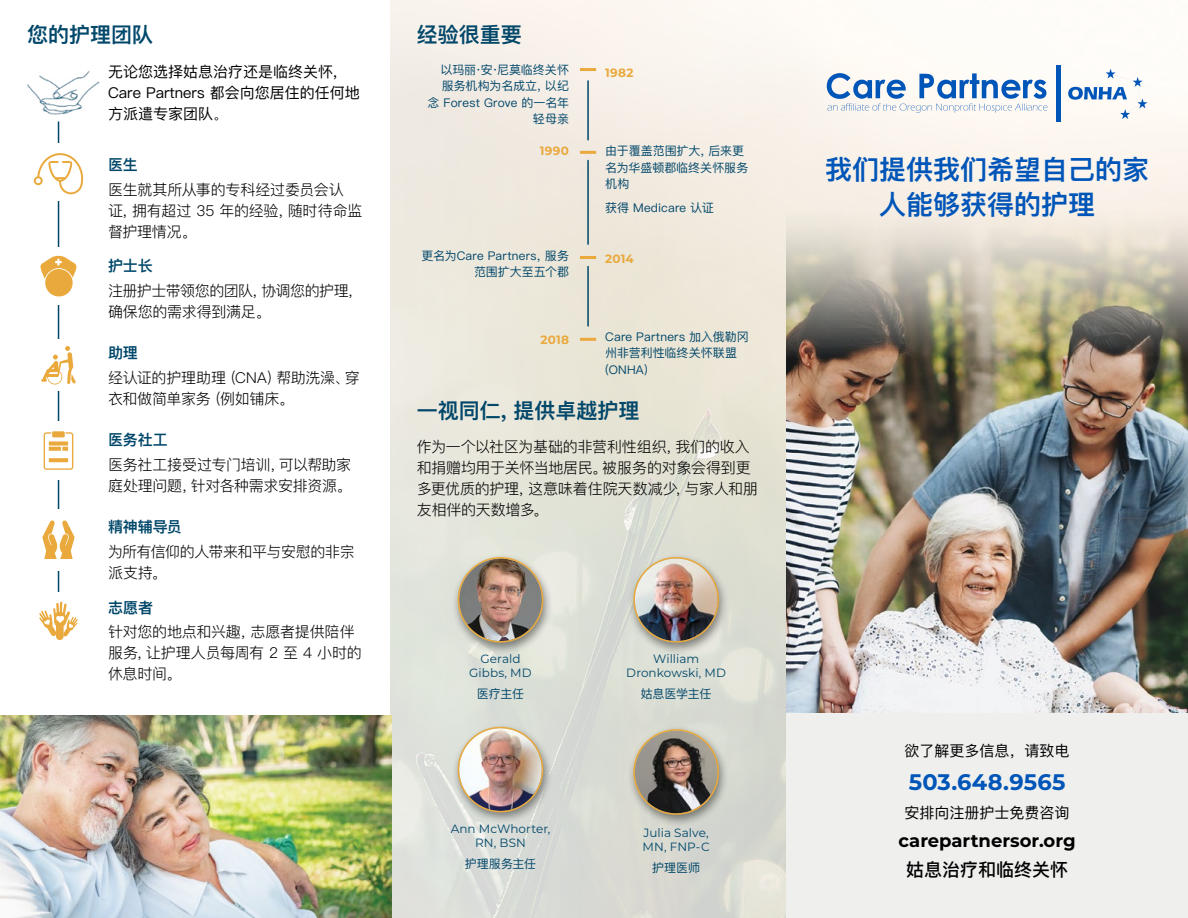
<style>
.page{position:relative;width:1188px;height:918px;background:#fff}
.page>*{position:absolute;margin:0;border:0;box-sizing:border-box;transform-origin:0 0}
.t1{font:600 27px/34.5px "Ping Fang SC";color:#0055b8;text-align:center}
.t2{font:700 22.5px "Montserrat";letter-spacing:.005em;color:#0055b8}
.t3{font:600 21px "Ping Fang SC";color:#01476a}
.t4{font:700 18px "Montserrat";color:#000}
.t5{font:500 18px "Ping Fang SC";color:#000}
.t6{font:300 15px/21px "Ping Fang SC";letter-spacing:-.02em;color:#000}
.t7{font:15px/21px "Ping Fang SC";color:#000}
.t8{font:600 15px "Ping Fang SC";letter-spacing:-.005em;color:#01476a}
.t9{font:12px/16.5px "Ping Fang SC";letter-spacing:.005em;color:#01476a;text-align:right}
.t10{font:12px/14.4px "Montserrat";color:#01476a;text-align:center}
.t11{font:700 12px "Montserrat";letter-spacing:.025em;color:#e9a93d}
.s1{font-weight:300;font-size:13.5px}
</style>
<div class="page">
<img style="left:391px;top:0;width:797px;height:918px">
<div style="left:786px;top:713px;width:402px;height:205px;background:#eff0ee"></div>
<img style="left:786px;top:199px;width:402px;height:514px">
<img style="left:0;top:716px;width:391px;height:202px">
<hr style="left:58px;top:122px;width:1px;height:527px;background:#01476a">
<div style="left:1056px;top:65px;width:5px;height:57px;background:#0055b8"></div>
<svg style="left:1068px;top:69px;width:79px;height:50px"></svg>
<svg style="left:827px;top:73px;width:220px;height:40px"></svg>
<img style="left:27px;top:71px;width:73px;height:44px">
<div style="left:452px;top:553px;width:102px;height:102px;background:#000;opacity:.44"></div>
<img style="left:459px;top:559px;width:83px;height:82px;border-radius:41px">
<div style="left:458px;top:557px;width:85px;height:86px;border:2px solid #e9a93d;border-radius:50%"></div>
<div style="left:628px;top:553px;width:102px;height:102px;background:#000;opacity:.44"></div>
<img style="left:635px;top:559px;width:82px;height:82px;border-radius:41px">
<div style="left:633px;top:557px;width:86px;height:86px;border:2px solid #e9a93d;border-radius:50%"></div>
<div style="left:628px;top:726px;width:102px;height:102px;background:#000;opacity:.44"></div>
<img style="left:635px;top:731px;width:82px;height:82px">
<div style="left:633px;top:729px;width:86px;height:86px;border:2px solid #e9a93d;border-radius:50%"></div>
<div style="left:452px;top:723px;width:102px;height:102px;background:#000;opacity:.44"></div>
<img style="left:459px;top:728px;width:83px;height:83px;border-radius:41px">
<div style="left:458px;top:727px;width:85px;height:85px;border:2px solid #e9a93d;border-radius:50%"></div>
<hr style="left:587px;top:81px;width:2px;height:59px;background:#01476a">
<hr style="left:587px;top:160px;width:2px;height:84px;background:#01476a">
<hr style="left:587px;top:267px;width:2px;height:59px;background:#01476a">
<hr style="left:580px;top:151px;width:16px;height:3px;background:#e9a93d">
<hr style="left:580px;top:256px;width:16px;height:3px;background:#e9a93d">
<hr style="left:580px;top:338px;width:16px;height:3px;background:#e9a93d">
<hr style="left:580px;top:68px;width:16px;height:3px;background:#e9a93d">
<div style="left:27px;top:144px;width:63px;height:57px;background:#fff"></div>
<svg style="left:34px;top:153px;width:49px;height:41px"></svg>
<div style="left:27px;top:247px;width:63px;height:58px;background:#fff"></div>
<svg style="left:40px;top:256px;width:37px;height:40px"></svg>
<div style="left:27px;top:340px;width:63px;height:51px;background:#fff"></div>
<svg style="left:41px;top:346px;width:35px;height:39px"></svg>
<div style="left:27px;top:421px;width:63px;height:59px;background:#fff"></div>
<svg style="left:44px;top:431px;width:29px;height:39px"></svg>
<div style="left:27px;top:509px;width:63px;height:62px;background:#fff"></div>
<svg style="left:42px;top:520px;width:33px;height:39px"></svg>
<div style="left:27px;top:592px;width:63px;height:57px;background:#fff"></div>
<svg style="left:39px;top:602px;width:39px;height:38px"></svg>
<h3 class="t3" style="left:27px;top:22px;width:127px">您的护理团队</h3>
<p class="t7" style="left:108px;top:61px;width:253px">无论您选择姑息治疗还是临终关怀,<br>Care Partners 都会向您居住的任何地方派遣专家团队<span class="s1">。</span></p>
<p class="t8" style="left:108px;top:155px;width:31px">医生</p>
<p class="t6" style="left:108px;top:179px;width:256px">医生就其所从事的专科经过委员会认证，拥有超过 35 年的经验，随时待命监督护理情况。</p>
<p class="t8" style="left:108px;top:257px;width:46px">护士长</p>
<p class="t6" style="left:108px;top:280px;width:256px">注册护士带领您的团队，协调您的护理，确保您的需求得到满足。</p>
<p class="t8" style="left:108px;top:344px;width:31px">助理</p>
<p class="t6" style="left:108px;top:367px;width:253px">经认证的护理助理 (CNA) 帮助洗澡、穿衣和做简单家务（例如铺床。</p>
<p class="t8" style="left:108px;top:431px;width:61px">医务社工</p>
<p class="t6" style="left:108px;top:454px;width:245px">医务社工接受过专门培训，可以帮助家庭处理问题，针对各种需求安排资源。</p>
<p class="t8" style="left:108px;top:518px;width:75px">精神辅导员</p>
<p class="t6" style="left:108px;top:541px;width:248px">为所有信仰的人带来和平与安慰的非宗派支持。</p>
<p class="t8" style="left:108px;top:598px;width:47px">志愿者</p>
<p class="t6" style="left:108px;top:621px;width:255px">针对您的地点和兴趣，志愿者提供陪伴服务，让护理人员每周有 2 至 4 小时的休息时间。</p>
<h3 class="t3" style="left:417px;top:22px;width:106px">经验很重要</h3>
<p class="t9" style="left:440px;top:61px;width:130px">以玛丽·安·尼莫临终关怀</p>
<p class="t11" style="left:605px;top:64px;width:30px">1982</p>
<p class="t9" style="left:428px;top:78px;width:143px">服务机构为名成立，以纪念 Forest Grove 的一名年轻母亲</p>
<p class="t11" style="left:540px;top:143px;width:31px">1990</p>
<p class="t9" style="left:605px;top:143px;width:145px;text-align:left">由于覆盖范围扩大，后来更名为华盛顿郡临终关怀服务机构</p>
<p class="t9" style="left:605px;top:199px;width:110px">获得 Medicare 认证</p>
<p class="t9" style="left:422px;top:247px;width:149px">更名为Care Partners，服务范围扩大至五个郡</p>
<p class="t11" style="left:605px;top:250px;width:30px">2014</p>
<p class="t11" style="left:540px;top:331px;width:30px">2018</p>
<p class="t9" style="left:605px;top:328px;width:145px;text-align:left">Care Partners 加入俄勒冈州非营利性临终关怀联盟(ONHA)</p>
<h3 class="t3" style="left:417px;top:397px;width:224px">一视同仁, 提供卓越护理</h3>
<p class="t6" style="left:417px;top:436px;width:342px">作为一个以社区为基础的非营利性组织，我们的收入和捐赠均用于关怀当地居民。被服务的对象会得到更多更优质的护理，这意味着住院天数减少，与家人和朋友相伴的天数增多。</p>
<p class="t10" style="left:469px;top:651px;width:64px">Gerald<br>Gibbs, MD</p>
<p class="t9" style="left:477px;top:686px;width:49px">医疗主任</p>
<p class="t10" style="left:451px;top:821px;width:101px">Ann McWhorter,<br>RN, BSN</p>
<p class="t9" style="left:465px;top:855px;width:73px">护理服务主任</p>
<p class="t10" style="left:626px;top:651px;width:101px">William<br>Dronkowski, MD</p>
<p class="t9" style="left:641px;top:686px;width:72px">姑息医学主任</p>
<p class="t10" style="left:643px;top:825px;width:69px;text-align:left">Julia Salve,<br>MN, FNP-C</p>
<p class="t9" style="left:652px;top:859px;width:49px">护理医师</p>
<h1 class="t1" style="left:825px;top:152px;width:325px">我们提供我们希望自己的家人能够获得的护理</h1>
<p class="t7" style="left:905px;top:740px;width:166px">欲了解更多信息，请致电</p>
<h2 class="t2" style="left:909px;top:766px;width:158px">503.648.9565</h2>
<p class="t7" style="left:905px;top:802px;width:166px">安排向注册护士免费咨询</p>
<p class="t4" style="left:899px;top:827px;width:179px">carepartnersor.org</p>
<p class="t5" style="left:906px;top:858px;width:163px">姑息治疗和临终关怀</p>
</div>
